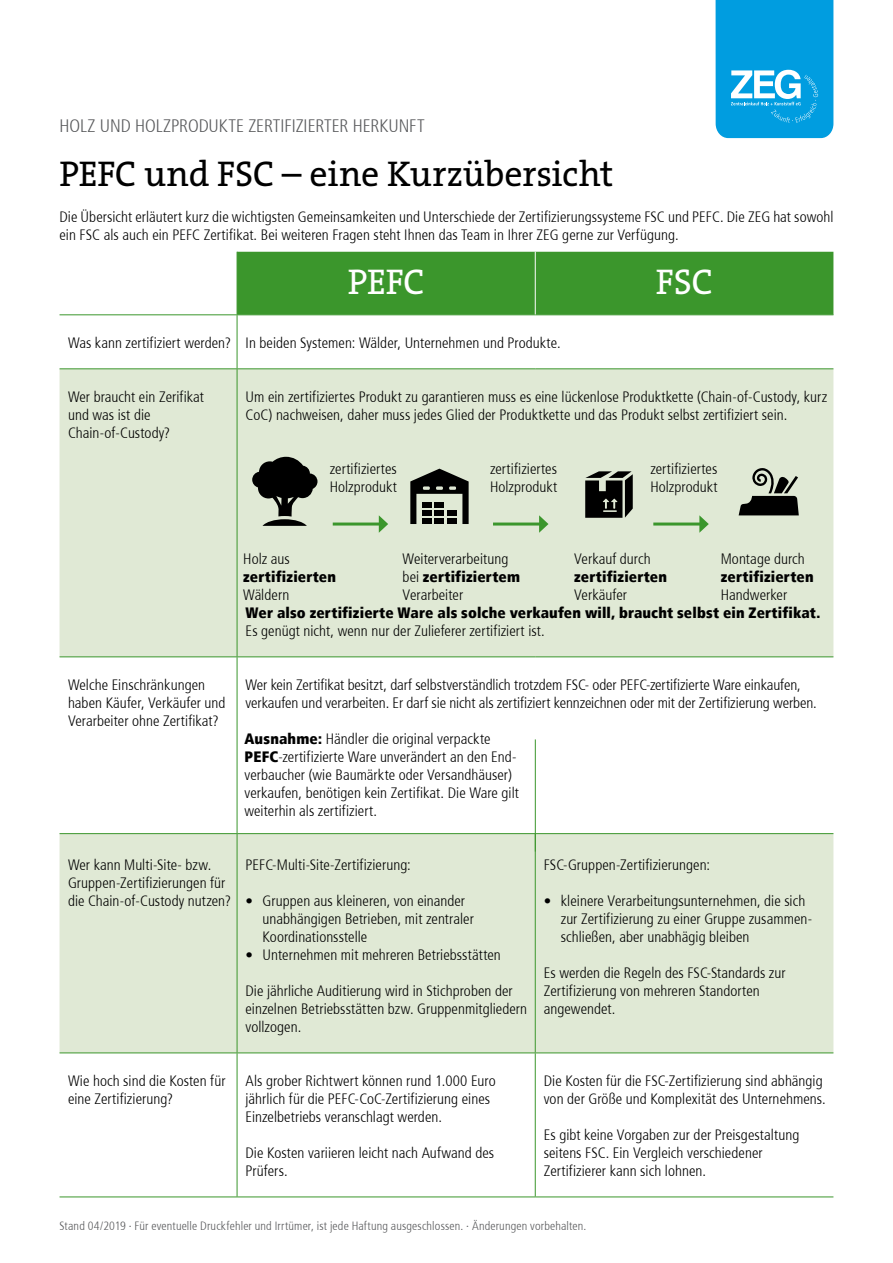
<style>
.page{position:relative;width:893px;height:1263px;background:#fff}
.page>*{position:absolute;margin:0;border:0;box-sizing:border-box;transform-origin:0 0}
.t1{font:36px "The Serif B5 Plain";letter-spacing:-.01em;color:#000}
.t2{font:36px "The Serif B5 Plain";letter-spacing:-.01em;color:#fff}
.t3{font:300 condensed 18px "Frutiger";letter-spacing:-.005em;color:#57585a}
.t4{font:300 condensed 15px/18px "Frutiger";letter-spacing:.005em;color:#000}
.t5{font:900 condensed 15px "Frutiger";letter-spacing:.01em;color:#000}
.t6{font:300 condensed 12px "Frutiger";letter-spacing:.015em;color:#57585a}
.s1{font-weight:900}
</style>
<div class="page">
<div style="left:238px;top:252px;width:595px;height:62px;background:#3b962c"></div>
<svg style="left:60px;top:369px;width:773px;height:683px;fill:#e0e9d5"></svg>
<hr style="left:60px;top:314px;width:177px;height:1px;background:#3b962c">
<hr style="left:237px;top:314px;width:298px;height:1px;background:#3b962c">
<hr style="left:535px;top:314px;width:298px;height:1px;background:#3b962c">
<hr style="left:60px;top:368px;width:177px;height:1px;background:#3b962c">
<hr style="left:237px;top:368px;width:298px;height:1px;background:#3b962c">
<hr style="left:535px;top:368px;width:298px;height:1px;background:#3b962c">
<hr style="left:60px;top:656px;width:177px;height:1px;background:#3b962c">
<hr style="left:237px;top:656px;width:298px;height:1px;background:#3b962c">
<hr style="left:535px;top:656px;width:298px;height:1px;background:#3b962c">
<hr style="left:60px;top:833px;width:177px;height:1px;background:#3b962c">
<hr style="left:237px;top:833px;width:298px;height:1px;background:#3b962c">
<hr style="left:535px;top:833px;width:298px;height:1px;background:#3b962c">
<hr style="left:60px;top:1052px;width:177px;height:1px;background:#3b962c">
<hr style="left:237px;top:1052px;width:298px;height:1px;background:#3b962c">
<hr style="left:535px;top:1052px;width:298px;height:1px;background:#3b962c">
<hr style="left:237px;top:252px;width:1px;height:62px;background:#3b962c">
<hr style="left:237px;top:315px;width:1px;height:53px;background:#3b962c">
<hr style="left:237px;top:369px;width:1px;height:287px;background:#3b962c">
<hr style="left:237px;top:657px;width:1px;height:176px;background:#3b962c">
<hr style="left:237px;top:834px;width:1px;height:218px;background:#3b962c">
<hr style="left:237px;top:1053px;width:1px;height:143px;background:#3b962c">
<hr style="left:535px;top:252px;width:1px;height:62px;background:#fff">
<hr style="left:535px;top:834px;width:1px;height:218px;background:#3b962c">
<hr style="left:535px;top:1053px;width:1px;height:143px;background:#3b962c">
<hr style="left:60px;top:1196px;width:177px;height:1px;background:#3b962c">
<hr style="left:237px;top:1196px;width:298px;height:1px;background:#3b962c">
<hr style="left:535px;top:1196px;width:298px;height:1px;background:#3b962c">
<svg style="left:739px;top:468px;width:60px;height:47px;background:#70746a"></svg>
<svg style="left:252px;top:457px;width:65px;height:69px;background:#63675e"></svg>
<svg style="left:410px;top:469px;width:59px;height:55px;background:#6d7268"></svg>
<div style="left:422px;top:518px;width:10px;height:6px;background:#000"></div>
<div style="left:435px;top:518px;width:9px;height:6px;background:#000"></div>
<div style="left:447px;top:518px;width:10px;height:6px;background:#000"></div>
<div style="left:422px;top:510px;width:10px;height:6px;background:#000"></div>
<div style="left:435px;top:510px;width:9px;height:6px;background:#000"></div>
<div style="left:422px;top:502px;width:10px;height:6px;background:#000"></div>
<div style="left:435px;top:502px;width:9px;height:6px;background:#000"></div>
<div style="left:447px;top:510px;width:10px;height:6px;background:#000"></div>
<hr style="left:333px;top:522px;width:48px;height:3px;background:#3b962c">
<svg style="left:379px;top:515px;width:9px;height:18px"></svg>
<hr style="left:493px;top:522px;width:49px;height:3px;background:#3b962c">
<svg style="left:539px;top:515px;width:9px;height:18px"></svg>
<hr style="left:653px;top:522px;width:49px;height:3px;background:#3b962c">
<svg style="left:699px;top:515px;width:10px;height:18px"></svg>
<svg style="left:585px;top:471px;width:48px;height:47px;background:#363833"></svg>
<hr style="left:535px;top:739px;width:1px;height:112px;background:#3b962c">
<svg style="left:716px;top:0;width:117px;height:138px;background:#15a5e2"></svg>
<p class="t3" style="left:60px;top:115px;width:367px">HOLZ UND HOLZPRODUKTE ZERTIFIZIERTER HERKUNFT</p>
<h1 class="t1" style="left:60px;top:154px;width:555px">PEFC und FSC – eine Kurzübersicht</h1>
<p class="t4" style="left:60px;top:208px;width:775px">Die Übersicht erläutert kurz die wichtigsten Gemeinsamkeiten und Unterschiede der Zertifizierungssysteme FSC und PEFC. Die ZEG hat sowohl ein FSC als auch ein PEFC Zertifikat. Bei weiteren Fragen steht Ihnen das Team in Ihrer ZEG gerne zur Verfügung.</p>
<h1 class="t2" style="left:348px;top:262px;width:78px">PEFC</h1>
<h1 class="t2" style="left:656px;top:262px;width:58px">FSC</h1>
<p class="t4" style="left:68px;top:334px;width:494px">Was kann zertifiziert werden? In beiden Systemen: Wälder, Unternehmen und Produkte.</p>
<p class="t4" style="left:68px;top:388px;width:138px">Wer braucht ein Zerifikat und was ist die<br>Chain-of-Custody?</p>
<p class="t4" style="left:246px;top:388px;width:583px">Um ein zertifiziertes Produkt zu garantieren muss es eine lückenlose Produktkette (Chain-of-Custody, kurz<br>CoC) nachweisen, daher muss jedes Glied der Produktkette und das Produkt selbst zertifiziert sein.</p>
<p class="t4" style="left:330px;top:460px;width:69px">zertifiziertes<br>Holzprodukt</p>
<p class="t4" style="left:490px;top:460px;width:69px">zertifiziertes<br>Holzprodukt</p>
<p class="t4" style="left:650px;top:460px;width:69px">zertifiziertes<br>Holzprodukt</p>
<p class="t4" style="left:243px;top:550px;width:48px">Holz aus</p>
<p class="t5" style="left:243px;top:567px;width:94px">zertifizierten</p>
<p class="t4" style="left:243px;top:586px;width:48px">Wäldern</p>
<p class="t4" style="left:403px;top:550px;width:119px">Weiterverarbeitung bei <span class="s1">zertifiziertem<br></span>Verarbeiter</p>
<p class="t4" style="left:574px;top:550px;width:78px">Verkauf durch</p>
<p class="t5" style="left:574px;top:567px;width:94px">zertifizierten</p>
<p class="t4" style="left:574px;top:586px;width:54px">Verkäufer</p>
<p class="t4" style="left:721px;top:550px;width:85px">Montage durch</p>
<p class="t5" style="left:721px;top:567px;width:94px">zertifizierten</p>
<p class="t4" style="left:721px;top:586px;width:68px">Handwerker</p>
<p class="t5" style="left:246px;top:603px;width:576px">Wer also zertifizierte Ware als solche verkaufen will, braucht selbst ein Zertifikat.</p>
<p class="t4" style="left:246px;top:622px;width:301px">Es genügt nicht, wenn nur der Zulieferer zertifiziert ist.</p>
<p class="t4" style="left:68px;top:676px;width:159px">Welche Einschränkungen haben Käufer, Verkäufer und<br>Verarbeiter ohne Zertifikat?</p>
<p class="t4" style="left:246px;top:676px;width:573px">Wer kein Zertifikat besitzt, darf selbstverständlich trotzdem FSC- oder PEFC-zertifizierte Ware einkaufen, verkaufen und verarbeiten. Er darf sie nicht als zertifiziert kennzeichnen oder mit der Zertifizierung werben.</p>
<p class="t4" style="left:244px;top:730px;width:276px"><span class="s1">Ausnahme:</span> Händler die original verpackte <span class="s1">PEFC</span>-zertifizierte Ware unverändert an den End&shy;verbaucher (wie Baumärkte oder Versandhäuser) verkaufen, benötigen kein Zertifikat. Die Ware gilt weiterhin als zertifiziert.</p>
<p class="t4" style="left:68px;top:856px;width:165px">Wer kann Multi-Site- bzw.<br>Gruppen-Zertifizierungen für die Chain-of-Custody nutzen?</p>
<p class="t4" style="left:246px;top:856px;width:167px">PEFC-Multi-Site-Zertifizierung:</p>
<p class="t4" style="left:263px;top:892px;width:213px;text-indent:-17px">• Gruppen aus kleineren, von einander unabhängigen Betrieben, mit zentraler<br>Koordinationsstelle</p>
<p class="t4" style="left:246px;top:946px;width:257px">• Unternehmen mit mehreren Betriebsstätten</p>
<p class="t4" style="left:246px;top:982px;width:283px">Die jährliche Auditierung wird in Stichproben der einzelnen Betriebsstätten bzw. Gruppenmitgliedern vollzogen.</p>
<p class="t4" style="left:68px;top:1072px;width:159px">Wie hoch sind die Kosten für eine Zertifizierung?</p>
<p class="t4" style="left:246px;top:1072px;width:252px">Als grober Richtwert können rund 1.000 Euro jährlich für die PEFC-CoC-Zertifizierung eines<br>Einzelbetriebs veranschlagt werden.</p>
<p class="t4" style="left:246px;top:1144px;width:250px">Die Kosten variieren leicht nach Aufwand des<br>Prüfers.</p>
<p class="t4" style="left:544px;top:856px;width:168px">FSC-Gruppen-Zertifizierungen:</p>
<p class="t4" style="left:561px;top:892px;width:253px;text-indent:-17px">• kleinere Verarbeitungsunternehmen, die sich zur Zertifizierung zu einer Gruppe zusammen&shy;schließen, aber unabhägig bleiben</p>
<p class="t4" style="left:544px;top:964px;width:243px">Es werden die Regeln des FSC-Standards zur<br>Zertifizierung von mehreren Standorten angewendet.</p>
<p class="t4" style="left:544px;top:1072px;width:284px">Die Kosten für die FSC-Zertifizierung sind abhängig von der Größe und Komplexität des Unternehmens.</p>
<p class="t4" style="left:544px;top:1126px;width:257px">Es gibt keine Vorgaben zur der Preisgestaltung seitens FSC. Ein Vergleich verschiedener<br>Zertifizierer kann sich lohnen.</p>
<p class="t6" style="left:60px;top:1219px;width:528px">Stand 04/2019 · Für eventuelle Druckfehler und Irrtümer, ist jede Haftung ausgeschlossen. · Änderungen vorbehalten.</p>
</div>
